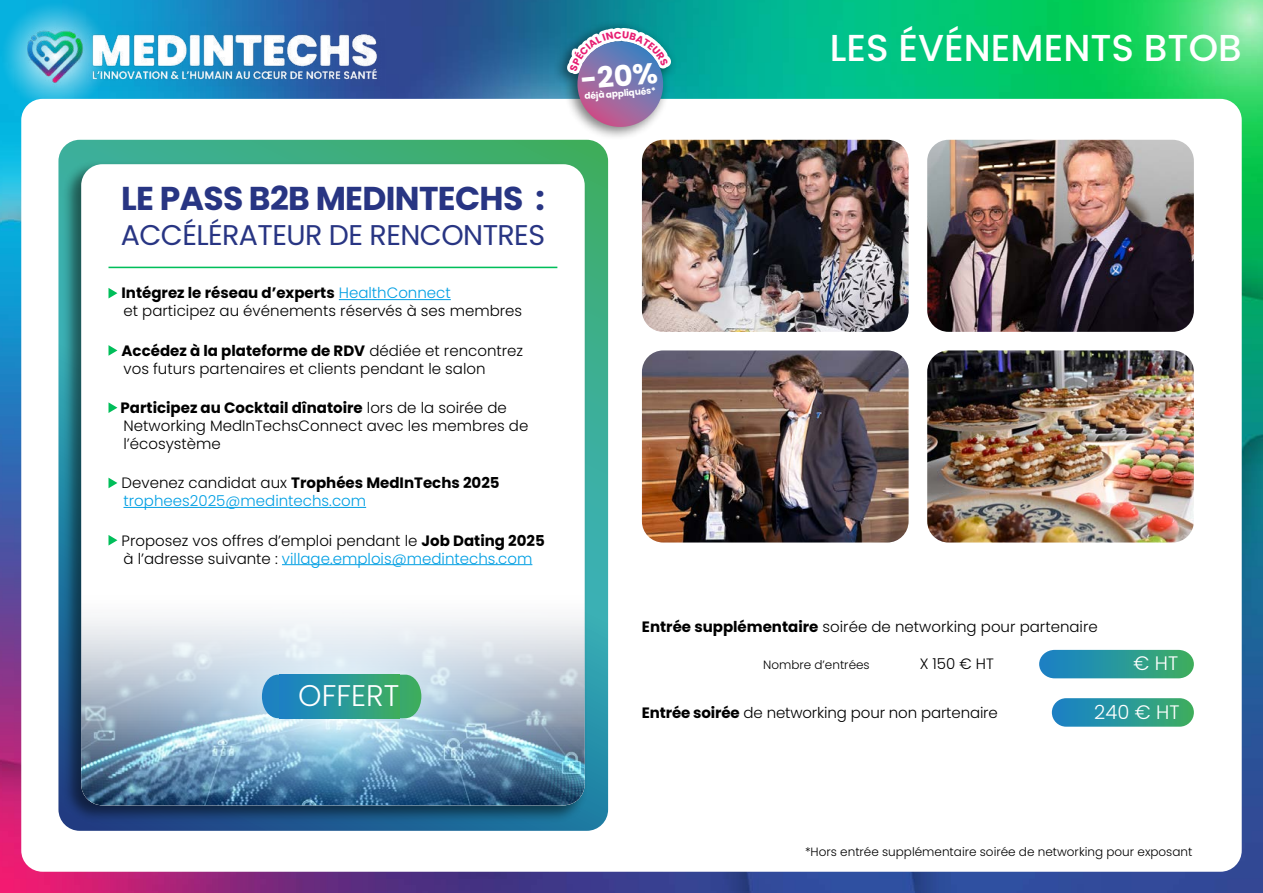
<style>
.page{position:relative;width:1263px;height:893px;background:#fff}
.page>*{position:absolute;margin:0;border:0;box-sizing:border-box;transform-origin:0 0}
.t1{font:500 37.5px "Poppins";color:#fff}
.t2{font:700 33px "Poppins";letter-spacing:-.02em;color:#283583}
.t3{font:300 29.85px "Poppins";color:#fff}
.t4{font:700 28.95px "Poppins";color:#fff}
.t5{font:28.5px "Poppins";letter-spacing:-.02em;color:#283583}
.t6{font:300 19.5px "Poppins";color:#fff}
.t7{font:300 15px/18px "Poppins";color:#000}
.t8{font:300 15px/18px "Poppins";color:#009fe3}
.t9{font:300 12px "Poppins";color:#000}
.t10{font:700 9px "Poppins";color:#fff}
.s1{font-weight:700}
.s2{color:#009fe3}
.s3{color:#000}
.s4{font-weight:700;color:#000}
</style>
<div class="page">
<img style="left:0;top:0;width:1263px;height:893px">
<div style="left:21px;top:99px;width:1221px;height:773px;background:#fff;border-radius:21px"></div>
<svg style="left:0;top:1px;width:110px;height:110px"></svg>
<img style="left:21px;top:21px;width:364px;height:69px">
<div style="left:1052px;top:698px;width:142px;height:29px;background:linear-gradient(to right,#1981cd,#3dae65);border-radius:14px"></div>
<svg style="left:1039px;top:650px;width:155px;height:28px"></svg>
<div style="left:553px;top:20px;width:125px;height:121px;background:#000;opacity:.5"></div>
<img style="left:642px;top:140px;width:266px;height:192px">
<img style="left:642px;top:350px;width:266px;height:192px">
<img style="left:927px;top:140px;width:267px;height:192px">
<img style="left:927px;top:350px;width:267px;height:192px">
<svg style="left:58px;top:140px;width:550px;height:691px"></svg>
<div style="left:61px;top:159px;width:527px;height:665px;background:#000;opacity:.5"></div>
<div style="left:81px;top:164px;width:504px;height:641px;background:#fff;border-radius:21px"></div>
<hr style="left:108px;top:267px;width:449px;height:1px;background:#00be5a">
<img style="left:81px;top:445px;width:504px;height:360px">
<hr style="left:339px;top:299px;width:112px;height:1px;background:#009fe3">
<hr style="left:123px;top:507px;width:243px;height:1px;background:#009fe3">
<hr style="left:282px;top:564px;width:250px;height:1px;background:#009fe3">
<svg style="left:108px;top:288px;width:9px;height:10px"></svg>
<svg style="left:108px;top:345px;width:9px;height:11px"></svg>
<svg style="left:108px;top:402px;width:9px;height:11px"></svg>
<svg style="left:108px;top:478px;width:9px;height:10px"></svg>
<svg style="left:108px;top:535px;width:9px;height:11px"></svg>
<svg style="left:262px;top:675px;width:159px;height:43px"></svg>
<div style="left:279px;top:675px;width:120px;height:44px;background:linear-gradient(to right,#1780cd,#3cae65)"></div>
<svg style="left:570px;top:31px;width:98px;height:98px"></svg>
<p class="t2" style="left:121px;top:180px;width:425px">LE PASS B2B MEDINTECHS :</p>
<p class="t5" style="left:121px;top:218px;width:426px">ACCÉLÉRATEUR DE RENCONTRES</p>
<p class="t7" style="left:122px;top:284px;width:402px"><span class="s1">Intégrez le réseau d’experts</span> <span class="s2">HealthConnect<br></span>et participez au événements réservés à ses membres</p>
<p class="t7" style="left:122px;top:342px;width:403px"><span class="s1">Accédez à la plateforme de RDV</span> dédiée et rencontrez vos futurs partenaires et clients pendant le salon</p>
<p class="t7" style="left:121px;top:399px;width:409px"><span class="s1">Participez au Cocktail dînatoire</span> lors de la soirée de<br>Networking MedInTechsConnect avec les membres de l’écosystème</p>
<p class="t8" style="left:122px;top:474px;width:380px"><span class="s3">Devenez candidat aux</span> <span class="s4">Trophées MedInTechs 2025 </span>trophees2025@medintechs.com</p>
<p class="t7" style="left:122px;top:531px;width:425px">Proposez vos offres d’emploi pendant le <span class="s1">Job Dating 2025 </span>à l’adresse suivante : <span class="s2">village.emplois@medintechs.com</span></p>
<p class="t3" style="left:298px;top:678px;width:102px">OFFERT</p>
<p class="t4" style="left:579px;top:63px;width:79px;rotate:-5deg">-20%</p>
<p class="t10" style="left:584px;top:91px;width:73px;rotate:-5deg">déjà appliqués*</p>
<p class="t1" style="left:830px;top:26px;width:413px">LES ÉVÉNEMENTS BTOB</p>
<p class="t7" style="left:642px;top:618px;width:457px"><span class="s1">Entrée supplémentaire</span> soirée de networking pour partenaire</p>
<p class="t9" style="left:763px;top:657px;width:108px">Nombre d’entrées</p>
<p class="t7" style="left:920px;top:655px;width:76px">X 150 € HT</p>
<p class="t6" style="left:1133px;top:652px;width:46px">€ HT</p>
<p class="t7" style="left:642px;top:704px;width:357px"><span class="s1">Entrée soirée</span> de networking pour non partenaire</p>
<p class="t6" style="left:1094px;top:700px;width:87px">240 € HT</p>
<p class="t9" style="left:805px;top:845px;width:389px">*Hors entrée supplémentaire soirée de networking pour exposant</p>
</div>
